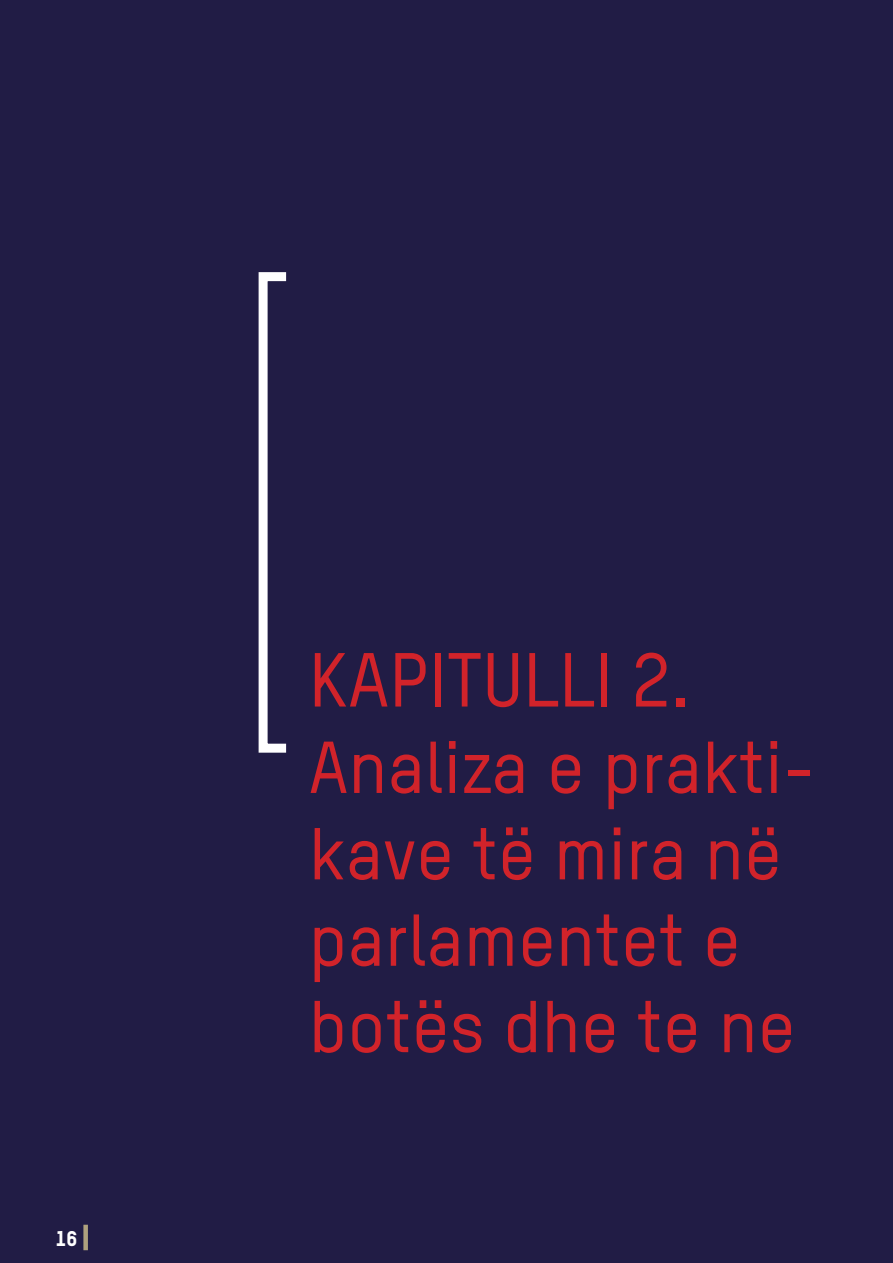
<style>
.page{position:relative;width:893px;height:1263px;background:#211c45}
.page>*{position:absolute;margin:0;border:0;box-sizing:border-box;transform-origin:0 0}
.t1{font:500 75px "Oxfam TSTARPRO";color:#d1232a}
.t2{font:500 72px/86.4px "Oxfam TSTARPRO";color:#d1232a}
.t3{font:21px "Oxfam TSTARPRO Headline";color:#fff}
</style>
<div class="page">
<div style="left:259px;top:272px;width:32px;height:481px;border:9px solid #fff"></div>
<div style="left:83px;top:1225px;width:5px;height:25px;background:#afa17e"></div>
<p class="t3" style="left:55px;top:1226px;width:24px">16</p>
<p class="t1" style="left:309px;top:635px;width:383px">KAPITULLI 2.</p>
<p class="t2" style="left:309px;top:723px;width:508px">Analiza e prakti&shy;kave të mira në parlamentet e botës dhe te ne</p>
</div>
